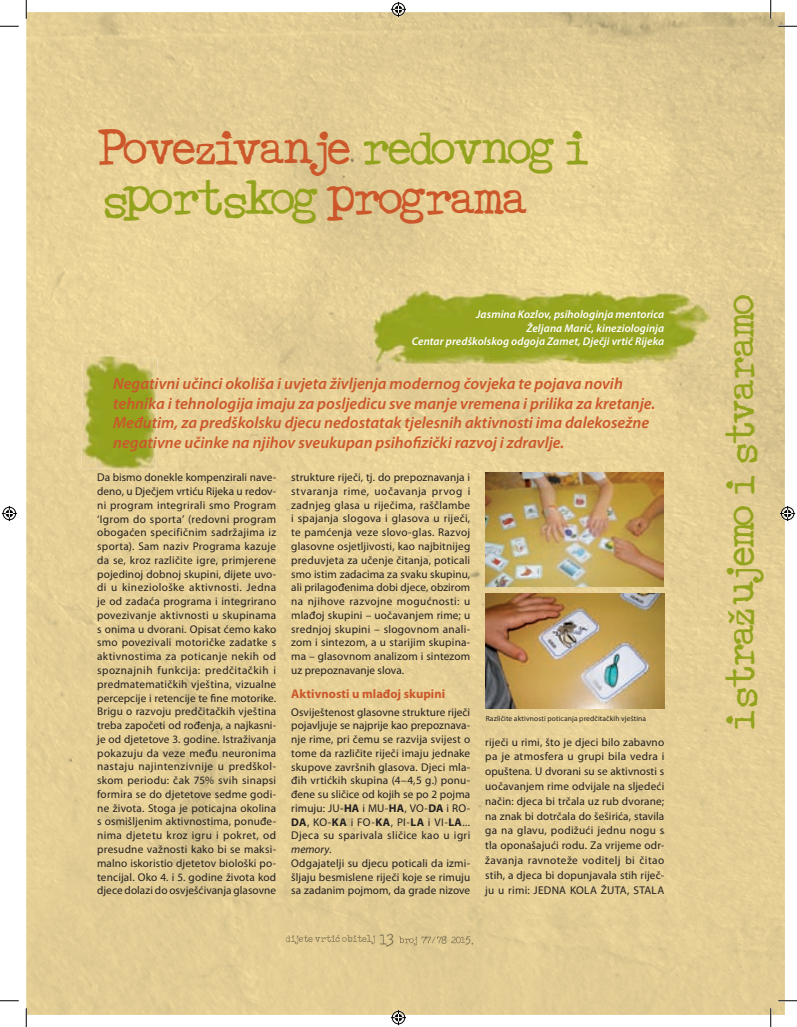
<style>
.page{position:relative;width:797px;height:1027px;background:#fff}
.page>*{position:absolute;margin:0;border:0;box-sizing:border-box;transform-origin:0 0}
.t1{font:37.5px/50px "ACOUSTICBASSV";letter-spacing:-.035em;color:#cb572b}
.t2{font:31.25px "ACOUSTICBASSV";color:#94a31e}
.t3{font:italic 600 16.25px/19.5px "Myriad Pro";color:#cb572b}
.t4{font:700 12.5px "Myriad Pro";letter-spacing:.005em;color:#cb572b}
.t5{font:11.25px/13.8px "Myriad Pro";letter-spacing:.01em;color:#231f20;text-align:justify}
.t6{font:italic 600 11.25px/13.5px "Myriad Pro";letter-spacing:.01em;color:#fff;text-align:right}
.t7{font:7.5px "Myriad Pro";letter-spacing:.015em;color:#231f20}
.s1{color:#94a31e}
.s2{font-weight:700}
.s3{font-style:italic}
</style>
<div class="page">
<img style="left:26px;top:12px;width:759px;height:308px">
<img style="left:696px;top:320px;width:89px;height:695px">
<img style="left:383px;top:364px;width:313px;height:651px">
<img style="left:286px;top:935px;width:91px;height:9px">
<svg style="left:380px;top:934px;width:13px;height:13px"></svg>
<img style="left:396px;top:935px;width:77px;height:11px">
<img style="left:368px;top:290px;width:343px;height:74px">
<img style="left:82px;top:356px;width:75px;height:113px">
<img style="left:485px;top:473px;width:178px;height:113px">
<img style="left:485px;top:593px;width:179px;height:116px">
<svg style="left:0;top:25px;width:19px;height:2px"></svg>
<svg style="left:778px;top:25px;width:19px;height:2px"></svg>
<svg style="left:0;top:1000px;width:19px;height:1px"></svg>
<svg style="left:778px;top:1000px;width:19px;height:1px"></svg>
<svg style="left:25px;top:0;width:2px;height:19px"></svg>
<svg style="left:25px;top:1008px;width:2px;height:19px"></svg>
<svg style="left:770px;top:0;width:1px;height:19px"></svg>
<svg style="left:770px;top:1008px;width:1px;height:19px"></svg>
<svg style="left:391px;top:2px;width:15px;height:15px"></svg>
<svg style="left:391px;top:1010px;width:15px;height:15px"></svg>
<svg style="left:2px;top:506px;width:15px;height:15px"></svg>
<svg style="left:780px;top:506px;width:15px;height:15px"></svg>
<svg style="left:211px;top:693px;width:4px;height:8px"></svg>
<h1 class="t1" style="left:97px;top:122px;width:490px">Povezivanje <span class="s1">redovnog i sportskog</span> programa</h1>
<p class="t6" style="left:412px;top:308px;width:254px">Jasmina Kozlov, psihologinja mentorica<br>Željana Marić, kineziologinja<br>Centar predškolskog odgoja Zamet, Dječji vrtić Rijeka</p>
<p class="t3" style="left:113px;top:374px;width:543px">Negativni učinci okoliša i uvjeta življenja modernog čovjeka te pojava novih tehnika i tehnologija imaju za posljedicu sve manje vremena i prilika za kretanje.<br>Međutim, za predškolsku djecu nedostatak tjelesnih aktivnosti ima dalekosežne negativne učinke na njihov sveukupan psihofizički razvoj i zdravlje.</p>
<p class="t5" style="left:291px;top:470px;width:180px">strukture riječi, tj. do prepoznavanja i stvaranja rime, uočavanja prvog i zadnjeg glasa u riječima, raščlambe i spajanja slogova i glasova u riječi, te pamćenja veze slovo-glas. Razvoj glasovne osjetljivosti, kao najbitnijeg preduvjeta za učenje čitanja, poticali smo istim zadacima za svaku skupinu, ali prilagođenima dobi djece, obzirom na njihove razvojne mogućnosti: u mlađoj skupini – uočavanjem rime; u srednjoj skupini – slogovnom anali&shy;zom i sintezom, a u starijim skupina&shy;ma – glasovnom analizom i sintezom uz prepoznavanje slova.</p>
<p class="t4" style="left:291px;top:686px;width:155px">Aktivnosti u mlađoj skupini</p>
<p class="t5" style="left:291px;top:705px;width:181px;text-align:left">Osviještenost glasovne strukture riječi pojavljuje se najprije kao prepoznava&shy;nje rime, pri čemu se razvija svijest o tome da različite riječi imaju jednake skupove završnih glasova. Djeci mla&shy;đih vrtićkih skupina (4–4,5 g.) ponu&shy;đene su sličice od kojih se po 2 pojma rimuju: JU-<span class="s2">HA</span> i MU-<span class="s2">HA</span>, VO-<span class="s2">DA</span> i RO-<span class="s2">DA</span>, KO-<span class="s2">KA</span> i FO-<span class="s2">KA</span>, PI-<span class="s2">LA</span> i VI-<span class="s2">LA</span>...<br>Djeca su sparivala sličice kao u igri <span class="s3">memory</span>.<br>Odgajatelji su djecu poticali da izmi&shy;šljaju besmislene riječi koje se rimuju sa zadanim pojmom, da grade nizove</p>
<p class="t7" style="left:485px;top:714px;width:162px">Različite aktivnosti poticanja predčitačkih vještina</p>
<p class="t5" style="left:97px;top:470px;width:180px">Da bismo donekle kompenzirali nave&shy;deno, u Dječjem vrtiću Rijeka u redov&shy;ni program integrirali smo Program ‘Igrom do sporta’ (redovni program obogaćen specifičnim sadržajima iz sporta). Sam naziv Programa kazuje da se, kroz različite igre, primjerene pojedinoj dobnoj skupini, dijete uvo&shy;di u kineziološke aktivnosti. Jedna je od zadaća programa i integrirano povezivanje aktivnosti u skupinama s onima u dvorani. Opisat ćemo kako smo povezivali motoričke zadatke s aktivnostima za poticanje nekih od spoznajnih funkcija: predčitačkih i predmatematičkih vještina, vizualne percepcije i retencije te ne motorike.<br>Brigu o razvoju predčitačkih vještina treba započeti od rođenja, a najkasni&shy;je od djetetove 3. godine. Istraživanja pokazuju da veze među neuronima nastaju najintenzivnije u predškol&shy;skom periodu: čak 75% svih sinapsi formira se do djetetove sedme godi&shy;ne života. Stoga je poticajna okolina s osmišljenim aktivnostima, ponuđe&shy;nima djetetu kroz igru i pokret, od presudne važnosti kako bi se maksi&shy;malno iskoristio djetetov biološki po&shy;tencijal. Oko 4. i 5. godine života kod djece dolazi do osvješćivanja glaso vne</p>
<p class="t5" style="left:485px;top:734px;width:181px;line-height:14.8px">riječi u rimi, što je djeci bilo zabavno pa je atmosfera u grupi bila vedra i opuštena. U dvorani su se aktivnosti s uočavanjem rime odvijale na sljedeći način: djeca bi trčala uz rub dvorane; na znak bi dotrčala do šeširića, stavila ga na glavu, podižući jednu nogu s tla oponašajući rodu. Za vrijeme odr&shy;žavanja ravnoteže voditelj bi čitao stih, a djeca bi dopunjavala stih riječ&shy;ju u rimi: JEDNA KOLA ŽUTA, STALA</p>
<h2 class="t2" style="left:716px;top:732px;width:438px;rotate:-90deg">istražujemo i stvaramo</h2>
</div>
